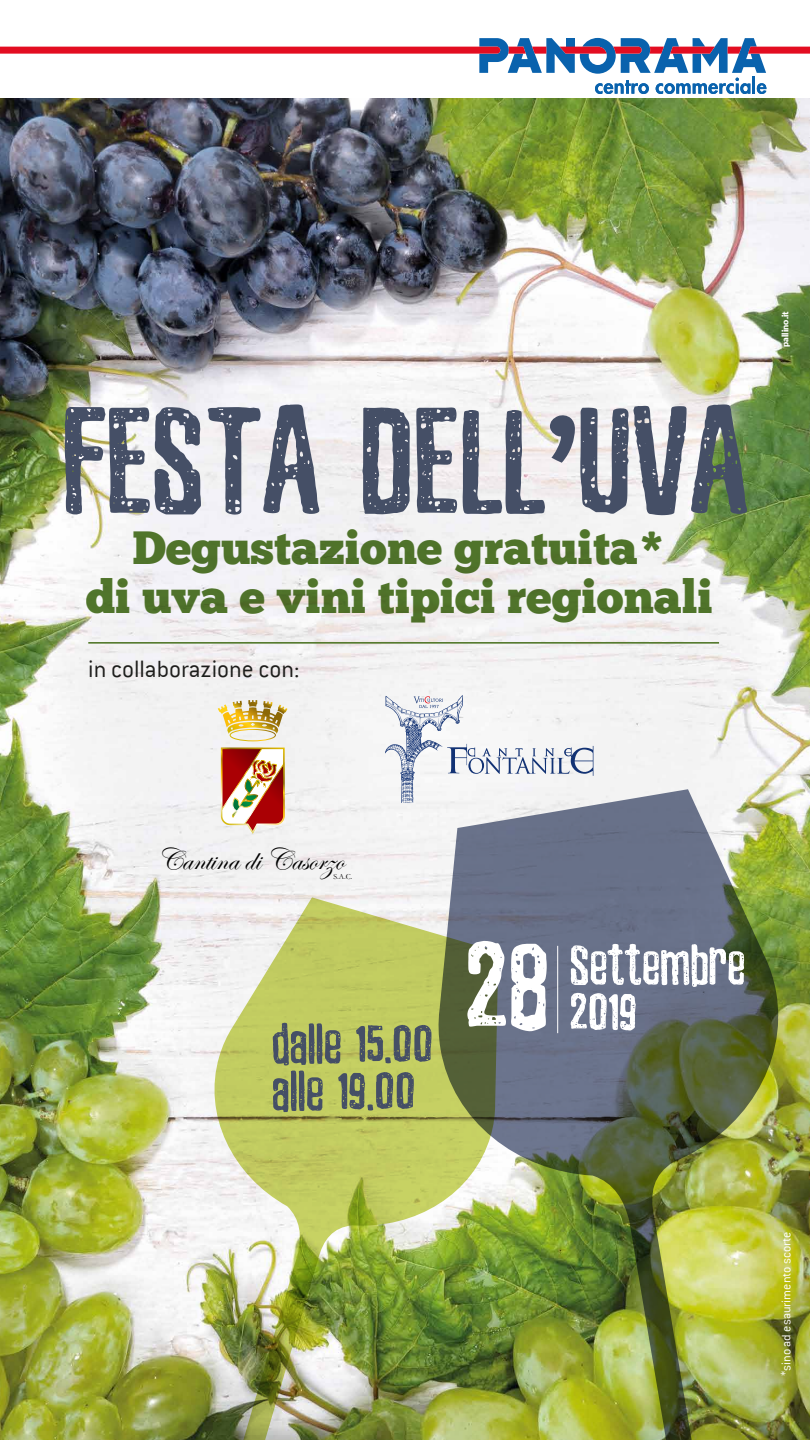
<style>
.page{position:relative;width:810px;height:1440px;background:#fff}
.page>*{position:absolute;margin:0;border:0;box-sizing:border-box;transform-origin:0 0}
.t1{font:164.18px "Zubajda Dt";color:#454f66}
.t2{font:144.82px "Zubajda Dt";color:#fff}
.t3{font:60.6px/47.2px "Zubajda Dt";color:#454f66}
.t4{font:60.6px/47.2px "Zubajda Dt";color:#fff}
.t5{font:46.65px/49.3px "Chunk Five";color:#547a2d;text-align:center}
.t6{font:31.5px "Edwardian Script ITC";color:#000}
.t7{font:300 26.03px "Conduit ITC";color:#1d1d1b}
.t8{font:300 13.65px "Conduit ITC";color:#fff}
.t9{font:900 9px "Lato";color:#fff}
.t10{font:7.88px "Garamond";color:#000}
.s1{font-family:"Eatwell Chubby"}
</style>
<div class="page">
<svg style="left:0;top:38px;width:810px;height:56px"></svg>
<img style="left:0;top:98px;width:810px;height:1342px">
<img style="left:439px;top:789px;width:371px;height:651px">
<img style="left:124px;top:897px;width:374px;height:543px">
<hr style="left:88px;top:642px;width:631px;height:2px;background:#547a2d">
<hr style="left:557px;top:946px;width:1px;height:87px;background:#fff">
<div style="left:230px;top:729px;width:46px;height:12px;border:1px solid #fff;border-radius:50%"></div>
<svg style="left:218px;top:700px;width:70px;height:34px"></svg>
<img style="left:220px;top:747px;width:65px;height:88px">
<svg style="left:385px;top:695px;width:208px;height:108px"></svg>
<h1 class="t1" style="left:61px;top:381px;width:689px">FESTA DELL<span class="s1">’</span>UVA</h1>
<p class="t5" style="left:86px;top:523px;width:629px">Degustazione gratuita*<br>di uva e vini tipici regionali</p>
<p class="t7" style="left:88px;top:655px;width:213px">in collaborazione con:</p>
<p class="t9" style="left:779px;top:347px;width:37px;rotate:-90deg">pallino.it</p>
<p class="t6" style="left:157px;top:842px;width:189px">Cantina di Casorzo</p>
<p class="t10" style="left:334px;top:871px;width:20px">S.A.C.</p>
<p class="t3" style="left:272px;top:1021px;width:163px">dalle 15.00 alle 19.00</p>
<h2 class="t2" style="left:465px;top:917px;width:86px">28</h2>
<p class="t4" style="left:570px;top:942px;width:177px">Settembre<br>2019</p>
<p class="t8" style="left:779px;top:1376px;width:146px;rotate:-90deg">*sino ad esaurimento scorte</p>
</div>
